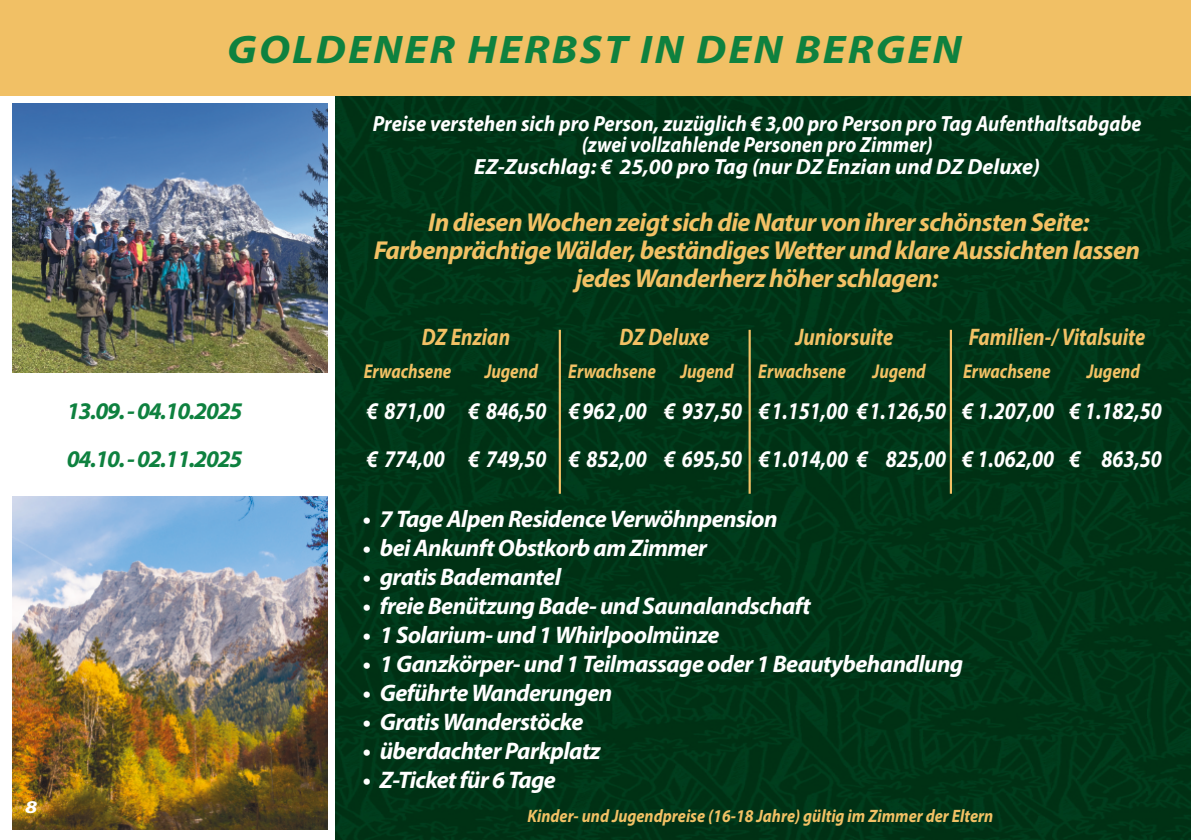
<style>
.page{position:relative;width:1191px;height:840px;background:#fff}
.page>*{position:absolute;margin:0;border:0;box-sizing:border-box;transform-origin:0 0}
.t1{font:italic 700 40px "Myriad Pro";letter-spacing:.05em;color:#0e813f;scale:1.1 1}
.t2{font:italic 700 26px/28px "Myriad Pro";letter-spacing:-.025em;color:#f2c165;text-align:center}
.t3{font:italic 700 24px "Myriad Pro";letter-spacing:-.025em;color:#fff}
.t4{font:italic 700 24px/48px "Myriad Pro";color:#fff;scale:.85 1}
.t5{font:italic 700 24px "Myriad Pro";color:#f2c165;scale:.85 1}
.t6{font:italic 700 24px/48px "Myriad Pro";letter-spacing:-.05em;color:#0e813f}
.t7{font:italic 700 22px/21.6px "Myriad Pro";color:#fff;text-align:center;scale:.93 1}
.t8{font:italic 700 20px "Myriad Pro";color:#f2c165;scale:.85 1}
.t9{font:italic 700 18px "Myriad Pro";color:#f2c165;scale:.9 1}
.t10{font:italic 700 18px "Myriad Pro";color:#fff;scale:1.25 1}
</style>
<div class="page">
<img style="left:335px;top:95px;width:856px;height:744px">
<div style="left:0;top:0;width:1191px;height:95px;background:#f1c065"></div>
<hr style="left:949px;top:329px;width:3px;height:164px;background:#f2c165">
<img style="left:13px;top:103px;width:314px;height:270px">
<img style="left:12px;top:496px;width:315px;height:333px">
<hr style="left:748px;top:329px;width:2px;height:164px;background:#f2c165">
<hr style="left:559px;top:329px;width:2px;height:164px;background:#f2c165">
<p class="t10" style="left:25px;top:799px;width:11px">8</p>
<h1 class="t1" style="left:227px;top:33px;width:669px">GOLDENER HERBST IN DEN BERGEN</h1>
<p class="t7" style="left:373px;top:114px;width:828px">Preise verstehen sich pro Person, zuzüglich € 3,00 pro Person pro Tag Aufenthaltsabgabe (zwei vollzahlende Personen pro Zimmer)<br>EZ-Zuschlag: € 25,00 pro Tag (nur DZ Enzian und DZ Deluxe)</p>
<p class="t2" style="left:374px;top:210px;width:768px">In diesen Wochen zeigt sich die Natur von ihrer schönsten Seite:<br>Farbenprächtige Wälder, beständiges Wetter und klare Aussichten lassen jedes Wanderherz höher schlagen:</p>
<p class="t5" style="left:422px;top:326px;width:106px">DZ Enzian</p>
<p class="t5" style="left:619px;top:326px;width:107px">DZ Deluxe</p>
<p class="t5" style="left:795px;top:326px;width:117px">Juniorsuite</p>
<p class="t5" style="left:969px;top:326px;width:209px">Familien-/ Vitalsuite</p>
<p class="t6" style="left:67px;top:389px;width:177px">13.09. -04.10.2025<br>04.10. -02.11.2025</p>
<p class="t8" style="left:364px;top:363px;width:105px">Erwachsene</p>
<p class="t8" style="left:484px;top:363px;width:64px">Jugend</p>
<p class="t8" style="left:568px;top:363px;width:328px">Erwachsene Jugend Erwachsene</p>
<p class="t8" style="left:872px;top:363px;width:64px">Jugend</p>
<p class="t8" style="left:963px;top:363px;width:105px">Erwachsene</p>
<p class="t8" style="left:1086px;top:363px;width:64px">Jugend</p>
<p class="t4" style="left:366px;top:389px;width:94px">€ 871,00 € 774,00</p>
<p class="t4" style="left:468px;top:389px;width:94px">€ 846,50 € 749,50</p>
<p class="t4" style="left:568px;top:389px;width:94px">€ 962 ,00 € 852,00</p>
<p class="t4" style="left:664px;top:389px;width:94px">€ 937,50 € 695,50</p>
<p class="t4" style="left:758px;top:389px;width:222px">€1.151,00 €1.126,50 €1.014,00 € 825,00</p>
<p class="t4" style="left:961px;top:389px;width:110px">€ 1.207,00 € 1.062,00</p>
<p class="t4" style="left:1069px;top:389px;width:110px">€ 1.182,50 € 863,50</p>
<p class="t3" style="left:363px;top:508px;width:416px">• 7 Tage Alpen Residence Verwöhnpension</p>
<p class="t3" style="left:363px;top:537px;width:346px">• bei Ankunft Obstkorb am Zimmer</p>
<p class="t3" style="left:363px;top:566px;width:200px">• gratis Bademantel</p>
<p class="t3" style="left:363px;top:595px;width:449px">• freie Benützung Bade- und Saunalandschaft</p>
<p class="t3" style="left:363px;top:624px;width:358px">• 1 Solarium- und 1 Whirlpoolmünze</p>
<p class="t3" style="left:363px;top:653px;width:602px">• 1 Ganzkörper- und 1 Teilmassage oder 1 Beautybehandlung</p>
<p class="t3" style="left:363px;top:682px;width:251px">• Geführte Wanderungen</p>
<p class="t3" style="left:363px;top:711px;width:222px">• Gratis Wanderstöcke</p>
<p class="t3" style="left:363px;top:740px;width:239px">• überdachter Parkplatz</p>
<p class="t3" style="left:363px;top:769px;width:195px">• Z-Ticket für 6 Tage</p>
<p class="t9" style="left:527px;top:808px;width:519px">Kinder- und Jugendpreise (16-18 Jahre) gültig im Zimmer der Eltern</p>
</div>
